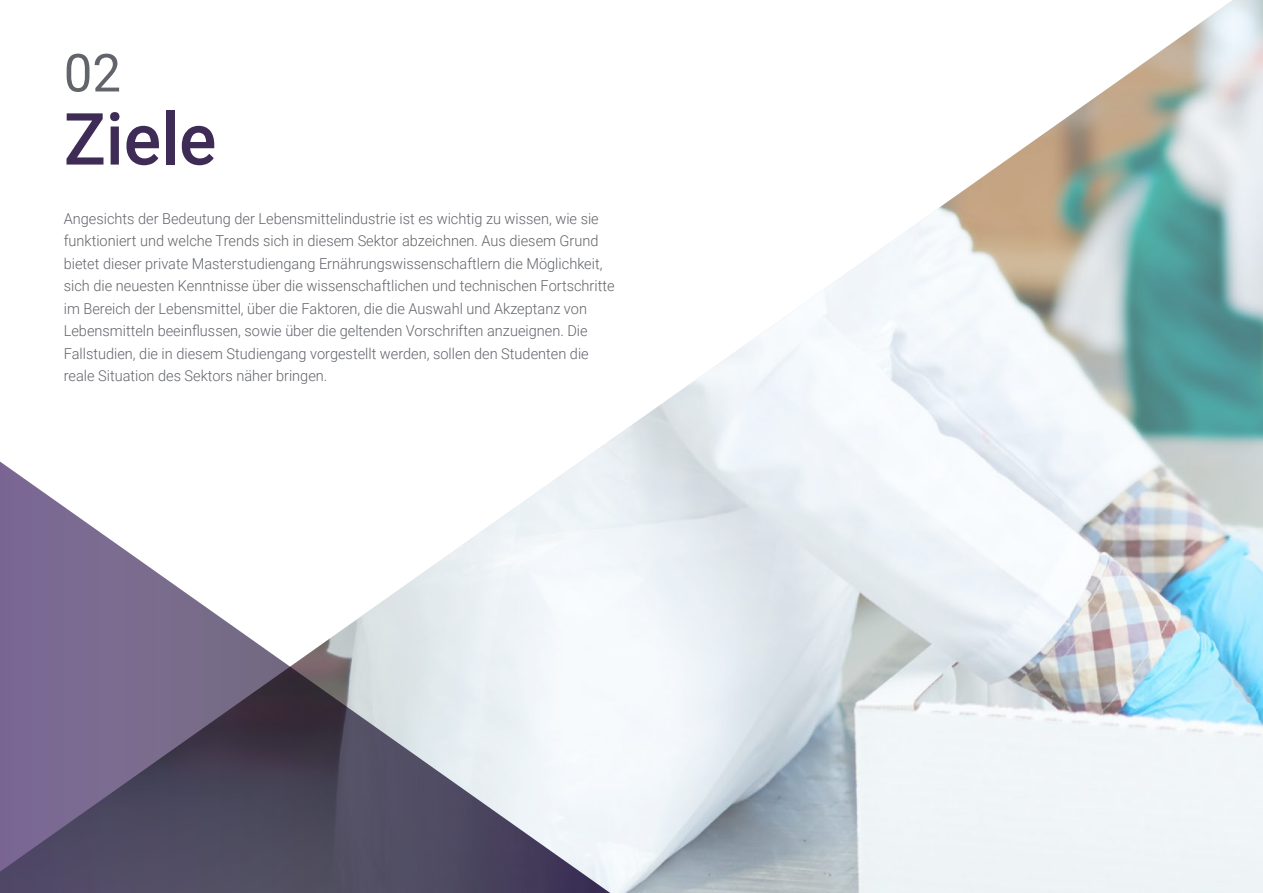
<style>
.page{position:relative;width:1263px;height:893px;background:#fff}
.page>*{position:absolute;margin:0;border:0;box-sizing:border-box;transform-origin:0 0}
.t1{font:500 72px "Roboto";color:#3e2b56}
.t2{font:52.5px "Roboto";color:#61646a}
.t3{font:300 15px/22.5px "Roboto";color:#61646a}
</style>
<div class="page">
<img style="left:602px;top:0;width:661px;height:893px">
<svg style="left:0;top:446px;width:640px;height:447px"></svg>
<h2 class="t2" style="left:64px;top:36px;width:59px">02</h2>
<h1 class="t1" style="left:64px;top:89px;width:154px">Ziele</h1>
<p class="t3" style="left:64px;top:207px;width:552px">Angesichts der Bedeutung der Lebensmittelindustrie ist es wichtig zu wissen, wie sie funktioniert und welche Trends sich in diesem Sektor abzeichnen. Aus diesem Grund bietet dieser private Masterstudiengang Ernährungswissenschaftlern die Möglichkeit, sich die neuesten Kenntnisse über die wissenschaftlichen und technischen Fortschritte im Bereich der Lebensmittel, über die Faktoren, die die Auswahl und Akzeptanz von Lebensmitteln beeinflussen, sowie über die geltenden Vorschriften anzueignen. Die Fallstudien, die in diesem Studiengang vorgestellt werden, sollen den Studenten die reale Situation des Sektors näher bringen.</p>
</div>
